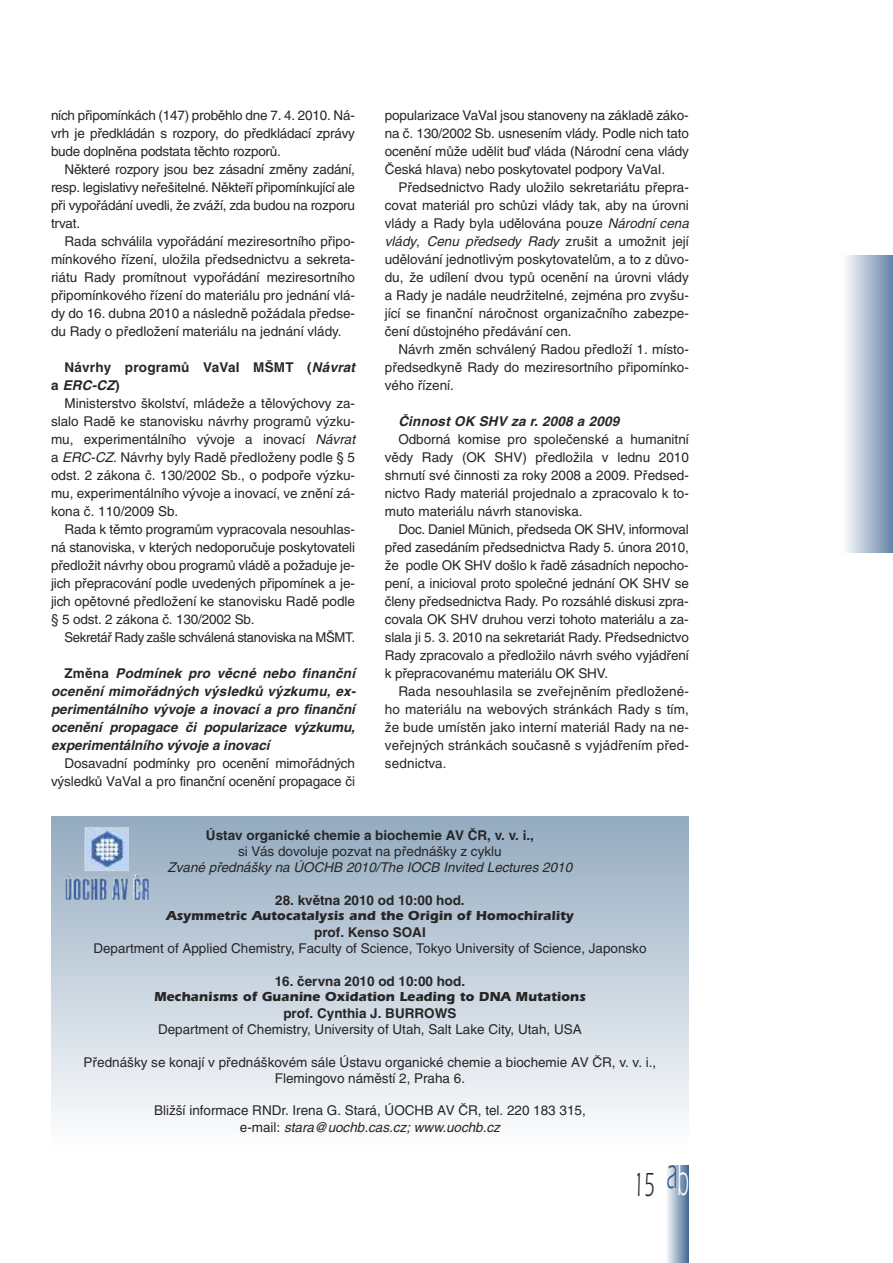
<style>
.page{position:relative;width:893px;height:1263px;background:#fff}
.page>*{position:absolute;margin:0;border:0;box-sizing:border-box;transform-origin:0 0}
.t1{font:34.5px "Itc Eras CE";color:#272627;scale:.55 1}
.t2{font:13.5px/18px "Helvetica CE";color:#272627;text-align:justify}
.t3{font:italic 700 13.5px/18px "Helvetica CE";color:#272627;text-align:justify}
.t4{font:700 13.5px/18px "Helvetica CE";color:#272627}
.t5{font:700 13.5px "Itc Eras CE";color:#272627}
.t6{font:italic 13.5px "Helvetica CE";color:#272627}
.t7{font:13.5px "Helvetica CE";letter-spacing:-.025em;color:#272627}
.s1{font-style:italic}
.s2{font-style:normal}
.s3{font-size:45px;color:#fff}
</style>
<div class="page">
<div style="left:844px;top:255px;width:49px;height:298px;background:linear-gradient(to right,#fafbfc,#6483a6)"></div>
<div style="left:667px;top:1165px;width:22px;height:98px;background:linear-gradient(to right,#f1f4f7,#4b7098)"></div>
<div style="left:51px;top:816px;width:638px;height:332px;background:linear-gradient(to bottom,#94abc0,#fdfefe)"></div>
<img style="left:65px;top:828px;width:84px;height:72px">
<p class="t2" style="left:51px;top:108px;width:306px">ních připomínkách (147) proběhlo dne 7. 4. 2010. Ná&shy;vrh je předkládán s rozpory, do předkládací zprávy bude doplněna podstata těchto rozporů.</p>
<p class="t2" style="left:51px;top:162px;width:306px;text-indent:14px">Některé rozpory jsou bez zásadní změny zadání, resp. legislativy neřešitelné. Někteří připomínkující ale při vypořádání uvedli, že zváží, zda budou na rozporu trvat.</p>
<p class="t2" style="left:51px;top:234px;width:306px;text-indent:14px">Rada schválila vypořádání meziresortního připo&shy;mínkového řízení, uložila předsednictvu a sekreta&shy;riátu Rady promítnout vypořádání meziresortního připomínkového řízení do materiálu pro jednání vlá&shy;dy do 16. dubna 2010 a následně požádala předse&shy;du Rady o předložení materiálu na jednání vlády.</p>
<p class="t4" style="left:51px;top:360px;width:306px;text-indent:14px">Návrhy programů VaVaI MŠMT (<span class="s1">Návrat </span>a <span class="s1">ERC-CZ</span>)</p>
<p class="t2" style="left:51px;top:396px;width:306px;text-indent:14px">Ministerstvo školství, mládeže a tělovýchovy za&shy;slalo Radě ke stanovisku návrhy programů výzku&shy;mu, experimentálního vývoje a inovací <span class="s1">Návrat </span>a <span class="s1">ERC-CZ</span>. Návrhy byly Radě předloženy podle § 5 odst. 2 zákona č. 130/2002 Sb., o podpoře výzku&shy;mu, experimentálního vývoje a inovací, ve znění zá&shy;kona č. 110/2009 Sb.</p>
<p class="t2" style="left:51px;top:522px;width:306px;text-indent:14px">Rada k těmto programům vypracovala nesouhlas&shy;ná stanoviska, v kterých nedoporučuje poskytovateli předložit návrhy obou programů vládě a požaduje je&shy;jich přepracování podle uvedených připomínek a je&shy;jich opětovné předložení ke stanovisku Radě podle § 5 odst. 2 zákona č. 130/2002 Sb.</p>
<p class="t7" style="left:65px;top:633px;width:292px">Sekretář Rady zašle schválená stanoviska na MŠMT.</p>
<p class="t3" style="left:51px;top:666px;width:306px;text-indent:14px"><span class="s2">Změna</span> Podmínek pro věcné nebo finanční ocenění mimořádných výsledků výzkumu, ex&shy;perimentálního vývoje a inovací a pro finanční ocenění propagace či popularizace výzkumu, experimentálního vývoje a inovací</p>
<p class="t2" style="left:51px;top:756px;width:306px;text-align:right">Dosavadní podmínky pro ocenění mimořádných výsledků VaVaI a pro finanční ocenění propagace či</p>
<p class="t2" style="left:385px;top:108px;width:306px">popularizace VaVaI jsou stanoveny na základě záko&shy;na č. 130/2002 Sb. usnesením vlády. Podle nich tato ocenění může udělit buď vláda (Národní cena vlády Česká hlava) nebo poskytovatel podpory VaVaI.</p>
<p class="t2" style="left:385px;top:180px;width:306px;text-indent:13px">Předsednictvo Rady uložilo sekretariátu přepra&shy;covat materiál pro schůzi vlády tak, aby na úrovni vlády a Rady byla udělována pouze <span class="s1">Národní cena vlády</span>, <span class="s1">Cenu předsedy Rady</span> zrušit a umožnit její udělování jednotlivým poskytovatelům, a to z důvo&shy;du, že udílení dvou typů ocenění na úrovni vlády a Rady je nadále neudržitelné, zejména pro zvyšu&shy;jící se finanční náročnost organizačního zabezpe&shy;čení důstojného předávání cen.</p>
<p class="t2" style="left:385px;top:342px;width:306px;text-indent:13px">Návrh změn schválený Radou předloží 1. místo&shy;předsedkyně Rady do meziresortního připomínko&shy;vého řízení.</p>
<p class="t3" style="left:398px;top:414px;width:222px">Činnost OK SHV za r. 2008 a 2009</p>
<p class="t2" style="left:385px;top:432px;width:306px;text-indent:13px">Odborná komise pro společenské a humanitní vědy Rady (OK SHV) předložila v lednu 2010 shrnutí své činnosti za roky 2008 a 2009. Předsed&shy;nictvo Rady materiál projednalo a zpracovalo k to&shy;muto materiálu návrh stanoviska.</p>
<p class="t2" style="left:385px;top:522px;width:306px;text-indent:14px">Doc. Daniel Münich, předseda OK SHV, informoval před zasedáním předsednictva Rady 5. února 2010, že podle OK SHV došlo k řadě zásadních nepocho&shy;pení, a inicioval proto společné jednání OK SHV se členy předsednictva Rady. Po rozsáhlé diskusi zpra&shy;covala OK SHV druhou verzi tohoto materiálu a za&shy;slala ji 5. 3. 2010 na sekretariát Rady. Předsednictvo Rady zpracovalo a předložilo návrh svého vyjádření k přepracovanému materiálu OK SHV.</p>
<p class="t2" style="left:385px;top:684px;width:306px;text-indent:13px">Rada nesouhlasila se zveřejněním předložené&shy;ho materiálu na webových stránkách Rady s tím, že bude umístěn jako interní materiál Rady na ne&shy;veřejných stránkách současně s vyjádřením před&shy;sednictva.</p>
<p class="t4" style="left:206px;top:827px;width:329px">Ústav organické chemie a biochemie AV ČR, v. v. i.,</p>
<p class="t2" style="left:238px;top:844px;width:265px">si Vás dovoluje pozvat na přednášky z cyklu</p>
<p class="t6" style="left:168px;top:863px;width:406px">Zvané přednášky na ÚOCHB 2010/The IOCB Invited Lectures 2010</p>
<p class="t4" style="left:275px;top:892px;width:191px">28. května 2010 od 10:00 hod.</p>
<p class="t5" style="left:166px;top:911px;width:409px">Asymmetric Autocatalysis and the Origin of Homochirality</p>
<p class="t4" style="left:314px;top:925px;width:113px">prof. Kenso SOAI</p>
<p class="t2" style="left:93px;top:941px;width:555px">Department of Applied Chemistry, Faculty of Science, Tokyo University of Science, Japonsko</p>
<p class="t4" style="left:275px;top:973px;width:192px">16. června 2010 od 10:00 hod.</p>
<p class="t5" style="left:154px;top:992px;width:433px">Mechanisms of Guanine Oxidation Leading to DNA Mutations</p>
<p class="t4" style="left:283px;top:1006px;width:175px">prof. Cynthia J. BURROWS</p>
<p class="t2" style="left:158px;top:1022px;width:425px">Department of Chemistry, University of Utah, Salt Lake City, Utah, USA</p>
<p class="t2" style="left:84px;top:1055px;width:574px;line-height:16.2px;text-align:center">Přednášky se konají v přednáškovém sále Ústavu organické chemie a biochemie AV ČR, v. v. i.,<br>Flemingovo náměstí 2, Praha 6.</p>
<p class="t2" style="left:154px;top:1104px;width:433px;line-height:16.2px;text-align:center">Bližší informace RNDr. Irena G. Stará, ÚOCHB AV ČR, tel. 220 183 315, e-mail: <span class="s1">stara@uochb.cas.cz; www.uochb.cz</span></p>
<h1 class="t1" style="left:634px;top:1172px;width:102px">15 <sup>a</sup><span class="s3">b</span></h1>
</div>
